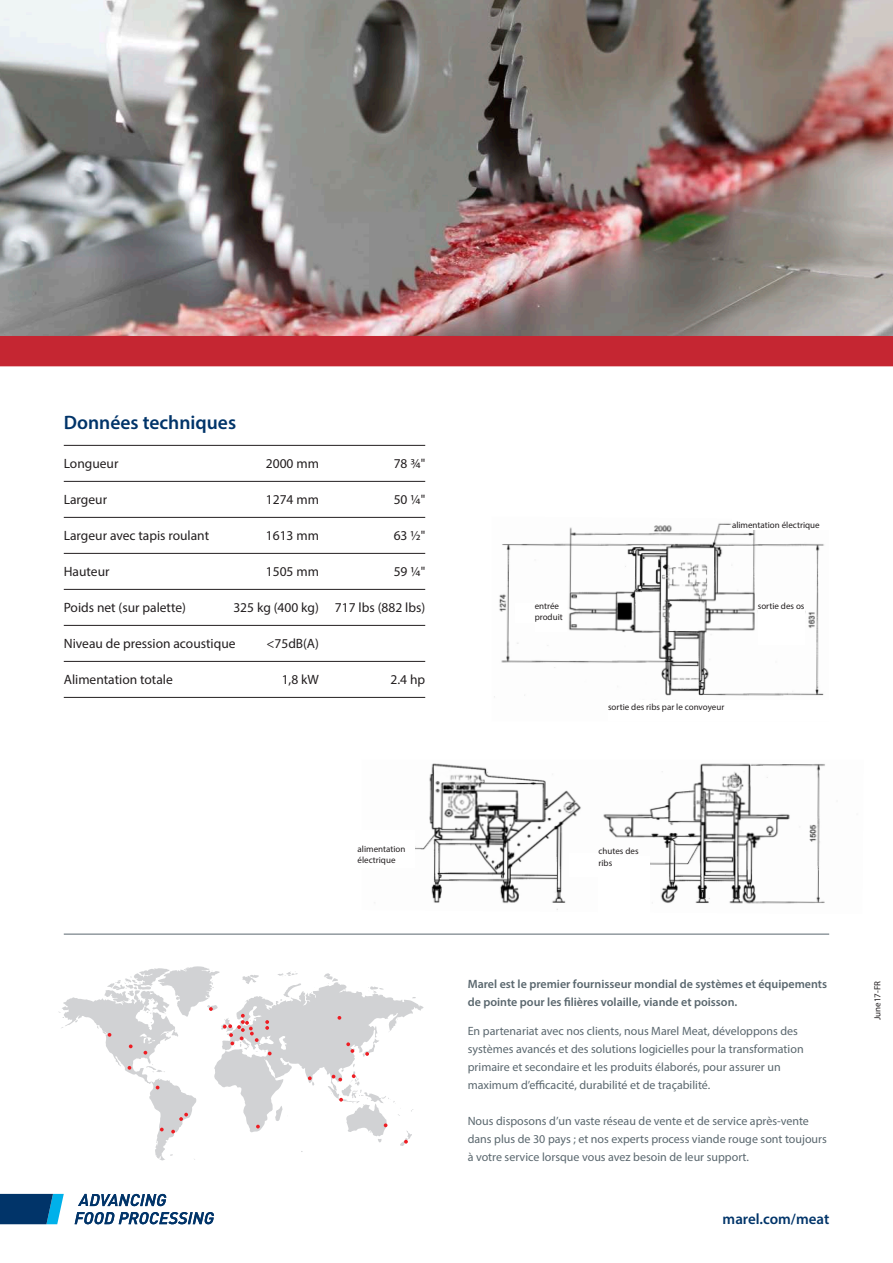
<style>
.page{position:relative;width:893px;height:1263px;background:#fff}
.page>*{position:absolute;margin:0;border:0;box-sizing:border-box;transform-origin:0 0}
.t1{font:600 19.5px "Myriad Pro";color:#013469}
.t2{font:600 15px "Myriad Pro";color:#013469}
.t3{font:13.5px "Myriad Pro";color:#231f20}
.t4{font:12px/18px "Myriad Pro";color:#5a676e}
.t5{font:600 12px/18px "Myriad Pro";color:#5a676e}
.t6{font:9px/10.5px "Myriad Pro";color:#231f20}
</style>
<div class="page">
<img style="left:0;top:0;width:893px;height:336px">
<svg style="left:0;top:1194px;width:64px;height:30px;background:#0f5486"></svg>
<svg style="left:78px;top:1194px;width:88px;height:12px"></svg>
<svg style="left:75px;top:1212px;width:139px;height:12px"></svg>
<div style="left:0;top:336px;width:893px;height:30px;background:#c52632"></div>
<hr style="left:64px;top:445px;width:361px;height:1px;background:#231f20">
<hr style="left:64px;top:481px;width:361px;height:1px;background:#231f20">
<hr style="left:64px;top:517px;width:361px;height:1px;background:#231f20">
<hr style="left:64px;top:553px;width:361px;height:1px;background:#231f20">
<hr style="left:64px;top:589px;width:361px;height:1px;background:#231f20">
<hr style="left:64px;top:625px;width:361px;height:1px;background:#231f20">
<hr style="left:64px;top:661px;width:361px;height:1px;background:#231f20">
<hr style="left:64px;top:697px;width:361px;height:1px;background:#231f20">
<svg style="left:58px;top:966px;width:366px;height:195px"></svg>
<svg style="left:108px;top:1033px;width:3px;height:4px"></svg>
<svg style="left:129px;top:1044px;width:4px;height:4px"></svg>
<svg style="left:128px;top:1066px;width:3px;height:4px"></svg>
<svg style="left:209px;top:1007px;width:4px;height:4px"></svg>
<svg style="left:223px;top:1014px;width:36px;height:31px"></svg>
<svg style="left:265px;top:1020px;width:4px;height:10px"></svg>
<svg style="left:338px;top:1016px;width:3px;height:4px"></svg>
<svg style="left:365px;top:1052px;width:4px;height:4px"></svg>
<svg style="left:346px;top:1042px;width:8px;height:11px"></svg>
<svg style="left:308px;top:1076px;width:4px;height:4px"></svg>
<svg style="left:332px;top:1075px;width:10px;height:6px"></svg>
<svg style="left:352px;top:1074px;width:4px;height:4px"></svg>
<svg style="left:339px;top:1098px;width:4px;height:3px"></svg>
<svg style="left:384px;top:1123px;width:3px;height:4px"></svg>
<svg style="left:404px;top:1140px;width:4px;height:3px"></svg>
<svg style="left:256px;top:1125px;width:4px;height:3px"></svg>
<svg style="left:160px;top:1127px;width:4px;height:4px"></svg>
<svg style="left:171px;top:1130px;width:4px;height:3px"></svg>
<svg style="left:179px;top:1113px;width:9px;height:8px"></svg>
<svg style="left:268px;top:1051px;width:4px;height:4px"></svg>
<hr style="left:64px;top:934px;width:765px;height:1px;background:#5a676e">
<img style="left:374px;top:763px;width:451px;height:147px">
<img style="left:494px;top:523px;width:330px;height:174px">
<div style="left:758px;top:602px;width:46px;height:43px;background:#fff"></div>
<div style="left:732px;top:503px;width:102px;height:27px;background:#fff"></div>
<div style="left:358px;top:830px;width:57px;height:38px;background:#fff"></div>
<div style="left:570px;top:853px;width:43px;height:24px;background:#fff"></div>
<div style="left:598px;top:857px;width:52px;height:67px;background:#fff"></div>
<div style="left:515px;top:603px;width:21px;height:20px;background:#fff"></div>
<div style="left:535px;top:600px;width:32px;height:31px;background:#fff"></div>
<h1 class="t1" style="left:64px;top:410px;width:174px">Données techniques</h1>
<p class="t3" style="left:64px;top:455px;width:56px">Longueur</p>
<p class="t3" style="left:266px;top:455px;width:55px">2000 mm</p>
<p class="t3" style="left:394px;top:455px;width:33px">78 ¾"</p>
<p class="t3" style="left:64px;top:491px;width:45px">Largeur</p>
<p class="t3" style="left:266px;top:491px;width:55px">1274 mm</p>
<p class="t3" style="left:394px;top:491px;width:33px">50 ¼"</p>
<p class="t3" style="left:64px;top:527px;width:147px">Largeur avec tapis roulant</p>
<p class="t3" style="left:266px;top:527px;width:55px">1613 mm</p>
<p class="t3" style="left:394px;top:527px;width:33px">63 ½"</p>
<p class="t3" style="left:64px;top:563px;width:47px">Hauteur</p>
<p class="t3" style="left:266px;top:563px;width:55px">1505 mm</p>
<p class="t3" style="left:394px;top:563px;width:33px">59 ¼"</p>
<p class="t3" style="left:64px;top:599px;width:124px">Poids net (sur palette)</p>
<p class="t3" style="left:233px;top:599px;width:193px">325 kg (400 kg) 717 lbs (882 lbs)</p>
<p class="t3" style="left:64px;top:635px;width:173px">Niveau de pression acoustique</p>
<p class="t3" style="left:266px;top:635px;width:54px">&lt;75dB(A)</p>
<p class="t3" style="left:64px;top:671px;width:111px">Alimentation totale</p>
<p class="t3" style="left:282px;top:671px;width:39px">1,8 kW</p>
<p class="t3" style="left:391px;top:671px;width:36px">2.4 hp</p>
<p class="t6" style="left:535px;top:601px;width:30px">entrée produit</p>
<p class="t6" style="left:732px;top:520px;width:89px">alimentation électrique</p>
<p class="t6" style="left:758px;top:601px;width:48px">sortie des os</p>
<p class="t6" style="left:608px;top:701px;width:118px">sortie des ribs par le convoyeur</p>
<p class="t6" style="left:358px;top:844px;width:49px">alimentation électrique</p>
<p class="t6" style="left:598px;top:844px;width:42px;line-height:12px">chutes des ribs</p>
<p class="t5" style="left:468px;top:975px;width:361px">Marel est le premier fournisseur mondial de systèmes et équipements de pointe pour les filières volaille, viande et poisson.</p>
<p class="t4" style="left:468px;top:1021px;width:337px">En partenariat avec nos clients, nous Marel Meat, développons des systèmes avancés et des solutions logicielles pour la transformation primaire et secondaire et les produits élaborés, pour assurer un maximum d’efficacité, durabilité et de traçabilité.</p>
<p class="t4" style="left:468px;top:1111px;width:361px">Nous disposons d’un vaste réseau de vente et de service après-vente dans plus de 30 pays ; et nos experts process viande rouge sont toujours à votre service lorsque vous avez besoin de leur support.</p>
<p class="t2" style="left:723px;top:1209px;width:108px">marel.com/meat</p>
<p class="t6" style="left:872px;top:1020px;width:41px;rotate:-90deg">June17-FR</p>
</div>
